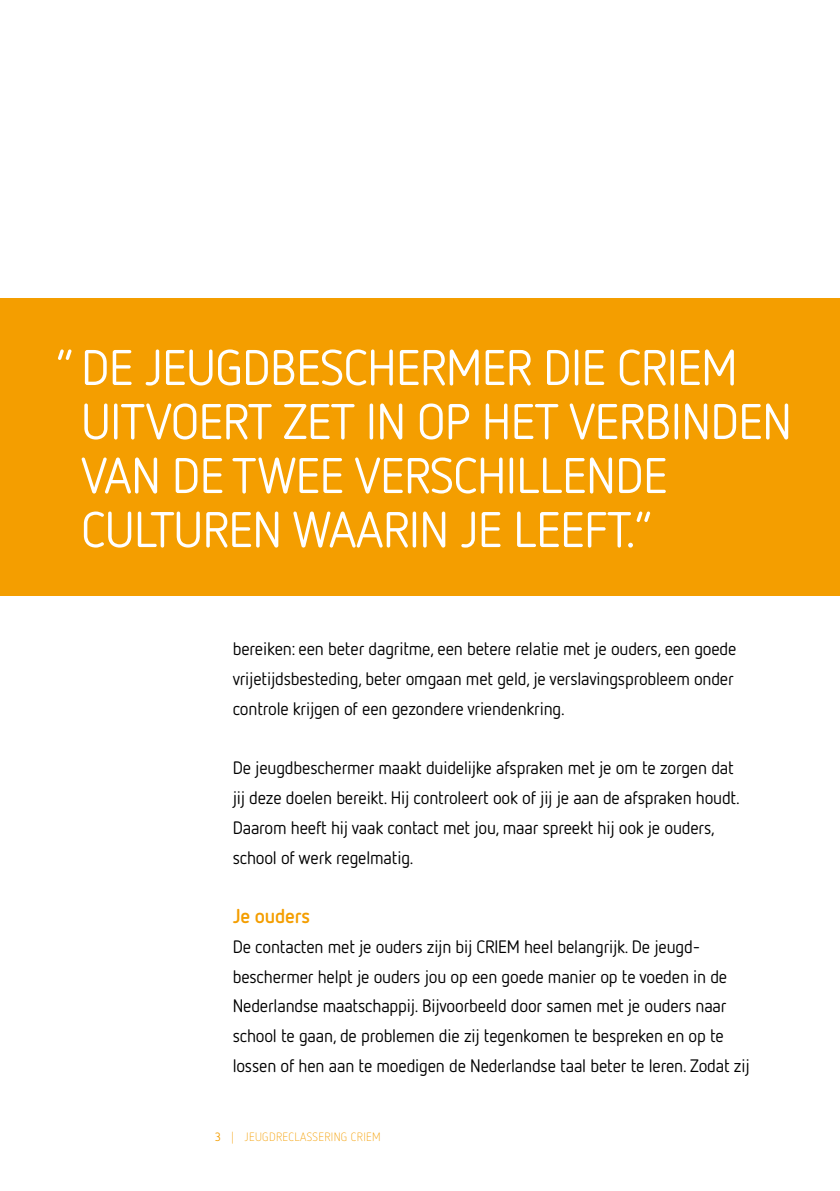
<style>
.page{position:relative;width:840px;height:1191px;background:#fff}
.page>*{position:absolute;margin:0;border:0;box-sizing:border-box;transform-origin:0 0}
.t1{font:50px/54px "Netto OT";letter-spacing:-.01em;color:#fff}
.t2{font:700 20px "Netto OT";letter-spacing:-.01em;color:#f49e00}
.t3{font:18px/29.8px "Netto OT";letter-spacing:-.01em;color:#000}
.t4{font:300 12px "Netto OT";letter-spacing:.03em;color:#f49e00}
.s1{font-weight:400}
</style>
<div class="page">
<div style="left:0;top:298px;width:839px;height:297px;background:#f49e00"></div>
<h1 class="t1" style="left:81px;top:339px;width:712px;text-indent:-26px">“ DE JEUGDBESCHERMER DIE CRIEM<br>UITVOERT ZET IN OP HET VERBINDEN<br>VAN DE TWEE VERSCHILLENDE<br>CULTUREN WAARIN JE LEEFT.”</h1>
<p class="t3" style="left:232px;top:633px;width:505px">bereiken: een beter dagritme, een betere relatie met je ouders, een goede vrijetijdsbesteding, beter omgaan met geld, je verslavingsprobleem onder controle krijgen of een gezondere vriendenkring.</p>
<p class="t3" style="left:232px;top:752px;width:508px">De jeugdbeschermer maakt duidelijke afspraken met je om te zorgen dat jij deze doelen bereikt. Hij controleert ook of jij je aan de afspraken houdt.<br>Daarom heeft hij vaak contact met jou, maar spreekt hij ook je ouders, school of werk regelmatig.</p>
<p class="t2" style="left:232px;top:903px;width:79px">Je ouders</p>
<p class="t3" style="left:232px;top:931px;width:518px">De contacten met je ouders zijn bij CRIEM heel belangrijk. De jeugd&shy;beschermer helpt je ouders jou op een goede manier op te voeden in de Nederlandse maatschappij. Bijvoorbeeld door samen met je ouders naar school te gaan, de problemen die zij tegenkomen te bespreken en op te lossen of hen aan te moedigen de Nederlandse taal beter te leren. Zodat zij</p>
<p class="t4" style="left:215px;top:1129px;width:167px"><span class="s1">3</span> | JEUGDRECLASSERING CRIEM</p>
</div>
